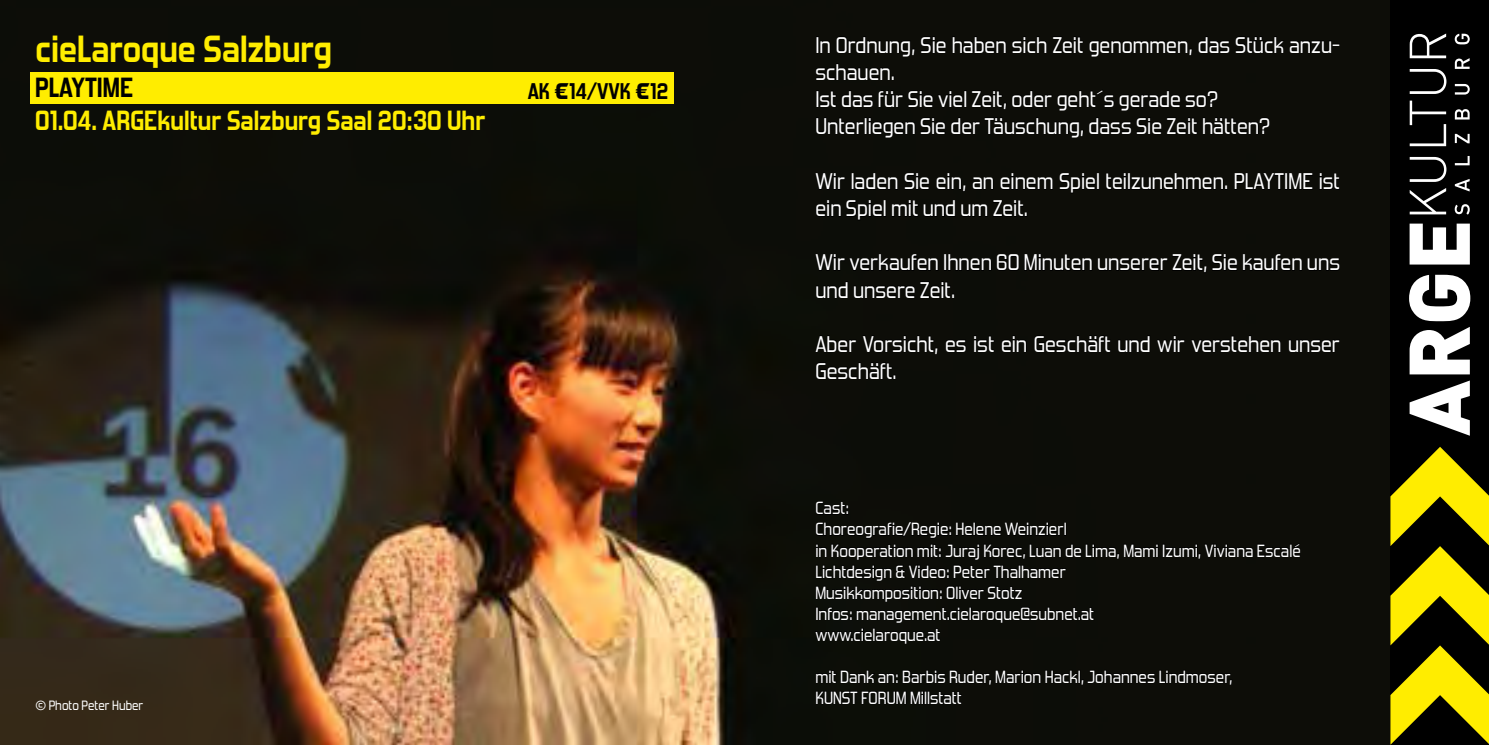
<style>
.page{position:relative;width:1489px;height:745px;background:#fff}
.page>*{position:absolute;margin:0;border:0;box-sizing:border-box;transform-origin:0 0}
.t1{font:700 37.5px "Forgotten Futurist Rg";color:#ffed00}
.t2{font:700 27.5px "Forgotten Futurist Rg";color:#ffed00}
.t3{font:700 27.5px "Forgotten Futurist Rg";color:#000}
.t4{font:22.5px/27px "Forgotten Futurist Rg";color:#fff}
.t5{font:700 22.5px "Forgotten Futurist Rg";color:#000}
.t6{font:17.5px/21px "Forgotten Futurist Rg";color:#fff}
.t7{font:13.25px "Forgotten Futurist Rg";color:#fff}
</style>
<div class="page">
<img style="left:0;top:0;width:1390px;height:744px">
<div style="left:30px;top:72px;width:643px;height:31px;background:#ffed00"></div>
<svg style="left:816px;top:36px;width:523px;height:21px;background:#090905"></svg>
<svg style="left:815px;top:63px;width:79px;height:18px"></svg>
<svg style="left:816px;top:90px;width:147px;height:18px;background:#080805"></svg>
<div style="left:963px;top:90px;width:3px;height:17px;border:1px solid #000"></div>
<svg style="left:971px;top:89px;width:247px;height:22px;background:#090905"></svg>
<svg style="left:815px;top:117px;width:455px;height:21px;background:#090905"></svg>
<div style="left:1096px;top:173px;width:3px;height:17px;border:1px solid #000"></div>
<div style="left:1105px;top:172px;width:122px;height:18px;background:#090905"></div>
<svg style="left:1233px;top:169px;width:79px;height:22px;background:#080805"></svg>
<svg style="left:1319px;top:173px;width:21px;height:17px"></svg>
<svg style="left:814px;top:172px;width:281px;height:49px;background:#0a0a06"></svg>
<svg style="left:814px;top:253px;width:124px;height:19px;background:#080805"></svg>
<div style="left:943px;top:254px;width:3px;height:17px;border:1px solid #000"></div>
<svg style="left:947px;top:250px;width:393px;height:23px;background:#090905"></svg>
<svg style="left:815px;top:280px;width:139px;height:18px;background:#080805"></svg>
<svg style="left:814px;top:334px;width:42px;height:18px"></svg>
<svg style="left:862px;top:334px;width:76px;height:20px;background:#080805"></svg>
<svg style="left:945px;top:339px;width:21px;height:13px"></svg>
<svg style="left:973px;top:335px;width:21px;height:17px"></svg>
<svg style="left:1000px;top:335px;width:27px;height:17px"></svg>
<svg style="left:1033px;top:334px;width:77px;height:18px"></svg>
<svg style="left:1117px;top:334px;width:33px;height:18px"></svg>
<svg style="left:1156px;top:334px;width:125px;height:19px;background:#080805"></svg>
<svg style="left:1287px;top:339px;width:53px;height:13px"></svg>
<svg style="left:815px;top:361px;width:81px;height:18px"></svg>
<svg style="left:815px;top:501px;width:33px;height:14px"></svg>
<svg style="left:814px;top:521px;width:486px;height:123px;background:#0a0b06"></svg>
<svg style="left:815px;top:665px;width:417px;height:40px;background:#090a06"></svg>
<div style="left:1390px;top:0;width:98px;height:744px;background:#000"></div>
<svg style="left:1409px;top:381px;width:60px;height:54px"></svg>
<svg style="left:1409px;top:274px;width:61px;height:100px"></svg>
<svg style="left:1409px;top:223px;width:60px;height:41px"></svg>
<svg style="left:1409px;top:33px;width:37px;height:181px"></svg>
<svg style="left:1454px;top:34px;width:15px;height:180px"></svg>
<svg style="left:1390px;top:447px;width:98px;height:297px"></svg>
<h1 class="t1" style="left:35px;top:26px;width:298px">cieLaroque Salzburg</h1>
<p class="t3" style="left:35px;top:71px;width:100px">PLAYTIME</p>
<p class="t2" style="left:35px;top:104px;width:451px">01.04. ARGEkultur Salzburg Saal 20:30 Uhr</p>
<p class="t5" style="left:527px;top:78px;width:142px">AK €14/VVK €12</p>
<p class="t7" style="left:35px;top:696px;width:109px">© Photo Peter Huber</p>
<p class="t4" style="left:815px;top:31px;width:526px">In Ordnung, Sie haben sich Zeit genommen, das Stück anzu&shy;schauen.<br>Ist das für Sie viel Zeit, oder geht´s gerade so?<br>Unterliegen Sie der Täuschung, dass Sie Zeit hätten?</p>
<p class="t4" style="left:815px;top:168px;width:526px">Wir laden Sie ein, an einem Spiel teilzunehmen. PLAYTIME ist ein Spiel mit und um Zeit.</p>
<p class="t4" style="left:815px;top:249px;width:526px">Wir verkaufen Ihnen 60 Minuten unserer Zeit, Sie kaufen uns und unsere Zeit.</p>
<p class="t4" style="left:815px;top:330px;width:526px">Aber Vorsicht, es ist ein Geschäft und wir verstehen unser<br>Geschäft.</p>
<p class="t6" style="left:815px;top:497px;width:487px">Cast:<br>Choreografie/Regie: Helene Weinzierl<br>in Kooperation mit: Juraj Korec, Luan de Lima, Mami Izumi, Viviana Escalé Lichtdesign &amp; Video: Peter Thalhamer<br>Musikkomposition: Oliver Stotz<br>Infos: management.cielaroque@subnet.at<br>www.cielaroque.at</p>
<p class="t6" style="left:815px;top:665px;width:419px">mit Dank an: Barbis Ruder, Marion Hackl, Johannes Lindmoser,<br>KUNST FORUM Millstatt</p>
</div>
